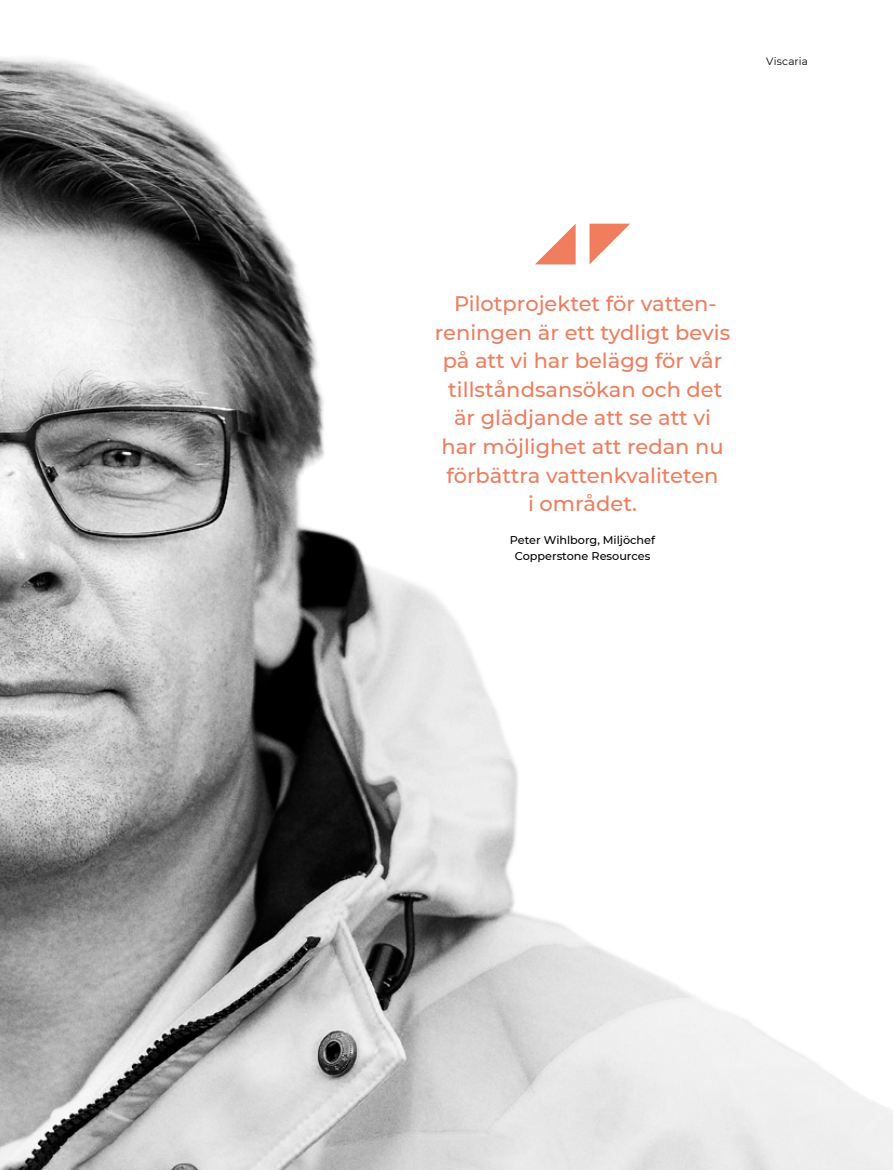
<style>
.page{position:relative;width:893px;height:1170px;background:#fff}
.page>*{position:absolute;margin:0;border:0;box-sizing:border-box;transform-origin:0 0}
.t1{font:500 21px/28.5px "Montserrat";color:#ef7d5e;text-align:center}
.t2{font:500 11.25px/15.8px "Montserrat";color:#000;text-align:center}
.t3{font:10.5px "Montserrat";letter-spacing:.02em;color:#000}
</style>
<div class="page">
<img style="left:0;top:58px;width:893px;height:1111px">
<svg style="left:589px;top:224px;width:41px;height:40px"></svg>
<svg style="left:535px;top:224px;width:41px;height:40px"></svg>
<p class="t3" style="left:766px;top:54px;width:43px">Viscaria</p>
<p class="t1" style="left:435px;top:289px;width:297px">Pilotprojektet för vatten&shy;reningen är ett tydligt bevis på att vi har belägg för vår tillståndsansökan och det är glädjande att se att vi har möjlighet att redan nu förbättra vattenkvaliteten<br>i området.</p>
<p class="t2" style="left:510px;top:531px;width:147px">Peter Wihlborg, Miljöchef<br>Copperstone Resources</p>
</div>
